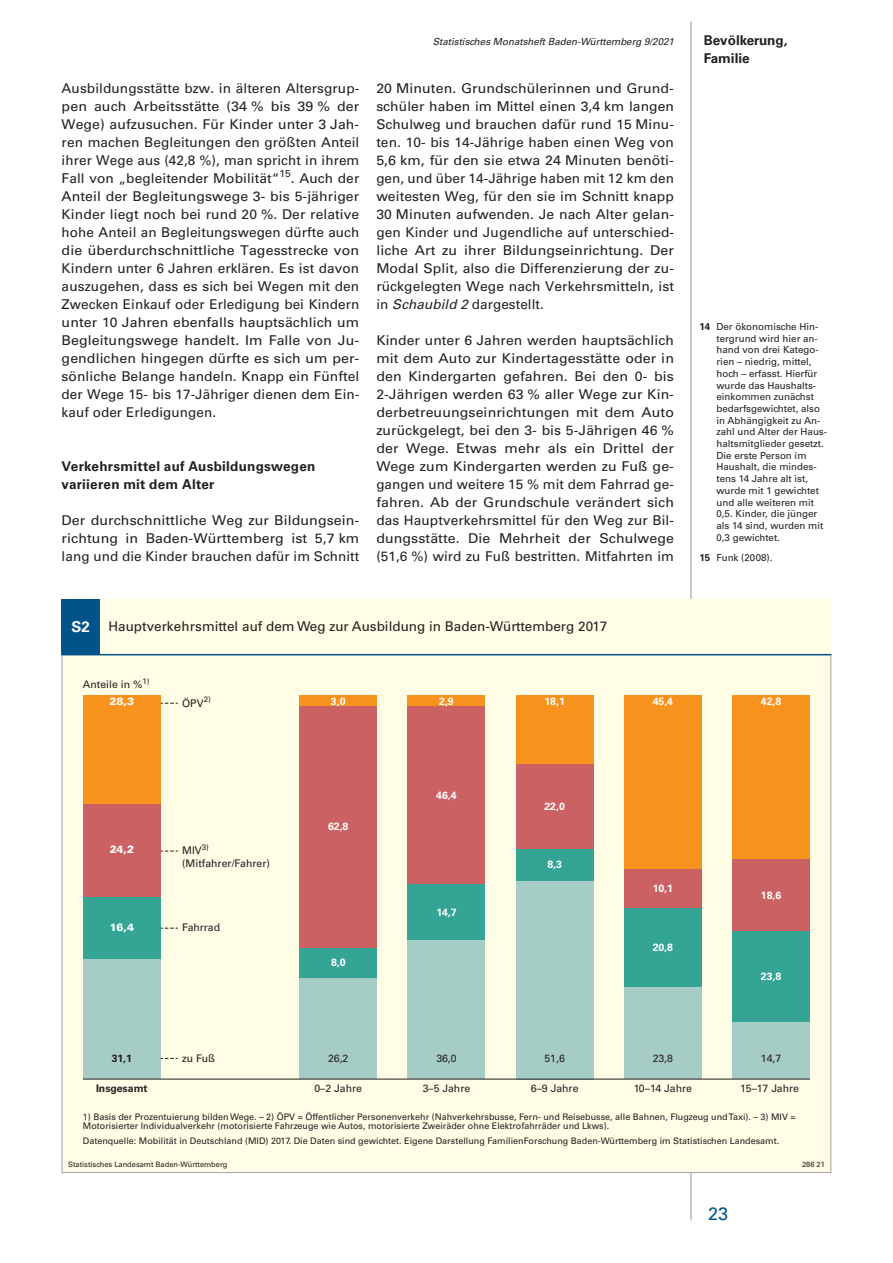
<style>
.page{position:relative;width:893px;height:1263px;background:#fff}
.page>*{position:absolute;margin:0;border:0;box-sizing:border-box;transform-origin:0 0}
.t1{font:18px "Univers";color:#01548a}
.Fließtext{font:13.5px/18px "Univers";letter-spacing:.005em;color:#231f20;text-align:justify}
.Fließtext-2{font:13.5px/18px "Univers";letter-spacing:.005em;color:#231f20;text-align:justify;scale:1.05 1}
.Kapitelzwischenübers{font:700 13.5px/18px "Univers";letter-spacing:.015em;color:#231f20}
.t2{font:10.5px/12.6px "Univers";color:#231f20}
.t3{font:700 10.5px "Univers";letter-spacing:-.005em;color:#fff}
.t4{font:700 10.5px "Univers";color:#231f20}
.t5{font:900 10.5px "Univers";color:#fff}
.t6{font:9.75px/11.7px "Univers";color:#231f20}
.t7{font:italic 9.75px "Univers";color:#231f20}
.t8{font:9px/9px "Univers";color:#231f20}
.t9{font:7.5px "Univers";color:#231f20}
.s1{font-style:italic}
.s2{font-weight:700}
.s3{font-weight:700;font-size:15px;color:#fff}
</style>
<div class="page">
<hr style="left:691px;top:21px;width:1px;height:1199px;background:#939598">
<div style="left:62px;top:599px;width:769px;height:574px;background:#fffde5"></div>
<div style="left:62px;top:599px;width:38px;height:56px;background:#01548a"></div>
<svg style="left:62px;top:655px;width:769px;height:518px"></svg>
<div style="left:83px;top:695px;width:78px;height:109px;background:#f7931d"></div>
<div style="left:299px;top:695px;width:78px;height:11px;background:#f7931d"></div>
<div style="left:408px;top:695px;width:77px;height:11px;background:#f7931d"></div>
<div style="left:516px;top:695px;width:78px;height:69px;background:#f7931d"></div>
<div style="left:624px;top:695px;width:78px;height:174px;background:#f7931d"></div>
<div style="left:732px;top:695px;width:78px;height:164px;background:#f7931d"></div>
<div style="left:83px;top:804px;width:78px;height:93px;background:#cc6163"></div>
<div style="left:299px;top:706px;width:78px;height:242px;background:#cc6163"></div>
<div style="left:408px;top:706px;width:77px;height:178px;background:#cc6163"></div>
<div style="left:516px;top:764px;width:78px;height:85px;background:#cc6163"></div>
<div style="left:624px;top:869px;width:78px;height:39px;background:#cc6163"></div>
<div style="left:732px;top:859px;width:78px;height:72px;background:#cc6163"></div>
<div style="left:83px;top:897px;width:78px;height:63px;background:#34a495"></div>
<div style="left:299px;top:948px;width:78px;height:30px;background:#34a495"></div>
<div style="left:408px;top:884px;width:77px;height:57px;background:#34a495"></div>
<div style="left:516px;top:849px;width:78px;height:32px;background:#34a495"></div>
<div style="left:624px;top:908px;width:78px;height:80px;background:#34a495"></div>
<div style="left:732px;top:931px;width:78px;height:91px;background:#34a495"></div>
<div style="left:83px;top:960px;width:78px;height:119px;background:#a6ccc6"></div>
<div style="left:299px;top:978px;width:78px;height:101px;background:#a6ccc6"></div>
<div style="left:408px;top:941px;width:77px;height:138px;background:#a6ccc6"></div>
<div style="left:516px;top:881px;width:78px;height:198px;background:#a6ccc6"></div>
<div style="left:624px;top:988px;width:78px;height:91px;background:#a6ccc6"></div>
<div style="left:732px;top:1022px;width:78px;height:57px;background:#a6ccc6"></div>
<hr style="left:83px;top:1079px;width:727px;height:1px;background:#231f20">
<hr style="left:62px;top:654px;width:769px;height:1px;background:#01548a">
<svg style="left:161px;top:703px;width:17px;height:1px"></svg>
<svg style="left:161px;top:851px;width:17px;height:1px"></svg>
<svg style="left:161px;top:928px;width:17px;height:1px"></svg>
<svg style="left:161px;top:1058px;width:17px;height:1px"></svg>
<p class="Fließtext" style="left:62px;top:79px;width:299px">Ausbildungsstätte bzw. in älteren Altersgrup&shy;pen auch Arbeitsstätte (34 % bis 39 % der Wege) aufzusuchen. Für Kinder unter 3 Jah&shy;ren machen Begleitungen den größten Anteil ihrer Wege aus (42,8 %), man spricht in ihrem Fall von „begleitender Mobilität“<sup>15</sup>. Auch der Anteil der Begleitungswege 3- bis 5-jähriger Kinder liegt noch bei rund 20 %. Der relative hohe Anteil an Begleitungswegen dürfte auch die überdurchschnittliche Tagesstrecke von Kindern unter 6 Jahren erklären. Es ist davon auszugehen, dass es sich bei Wegen mit den Zwecken Einkauf oder Erledigung bei Kindern unter 10 Jahren ebenfalls hauptsächlich um Begleitungswege handelt. Im Falle von Ju&shy;gendlichen hingegen dürfte es sich um per&shy;sönliche Belange handeln. Knapp ein Fünftel der Wege 15- bis 17-Jähriger dienen dem Ein&shy;kauf oder Erledigungen.</p>
<p class="Kapitelzwischenübers" style="left:62px;top:457px;width:255px">Verkehrsmittel auf Ausbildungswegen variieren mit dem Alter</p>
<p class="Fließtext-2" style="left:62px;top:511px;width:285px">Der durchschnittliche Weg zur Bildungsein&shy;richtung in Baden-Württemberg ist 5,7 km lang und die Kinder brauchen dafür im Schnitt</p>
<p class="t7" style="left:433px;top:35px;width:243px">Statistisches Monatsheft Baden-Württemberg 9/2021</p>
<p class="Kapitelzwischenübers" style="left:704px;top:31px;width:85px">Bevölkerung,<br>Familie</p>
<p class="Fließtext-2" style="left:376px;top:79px;width:285px">20 Minuten. Grundschülerinnen und Grund&shy;schüler haben im Mittel einen 3,4 km langen Schulweg und brauchen dafür rund 15 Minu&shy;ten. 10- bis 14-Jährige haben einen Weg von 5,6 km, für den sie etwa 24 Minuten benöti&shy;gen, und über 14-Jährige haben mit 12 km den weitesten Weg, für den sie im Schnitt knapp 30 Minuten aufwenden. Je nach Alter gelan&shy;gen Kinder und Jugendliche auf unterschied&shy;liche Art zu ihrer Bildungseinrichtung. Der Modal Split, also die Differenzierung der zu&shy;rückgelegten Wege nach Verkehrsmitteln, ist in <span class="s1">Schaubild 2</span> dargestellt.</p>
<p class="Fließtext" style="left:376px;top:331px;width:299px">Kinder unter 6 Jahren werden hauptsächlich mit dem Auto zur Kindertagesstätte oder in den Kindergarten gefahren. Bei den 0- bis 2-Jährigen werden 63 % aller Wege zur Kin&shy;derbetreuungseinrichtungen mit dem Auto zurückgelegt, bei den 3- bis 5-Jährigen 46 % der Wege. Etwas mehr als ein Drittel der Wege zum Kindergarten werden zu Fuß ge&shy;gangen und weitere 15 % mit dem Fahrrad ge&shy;fahren. Ab der Grundschule verändert sich das Hauptverkehrsmittel für den Weg zur Bil&shy;dungsstätte. Die Mehrheit der Schulwege (51,6 %) wird zu Fuß bestritten. Mitfahrten im</p>
<p class="t6" style="left:716px;top:321px;width:112px;text-indent:-17px"><span class="s2">14</span> Der ökonomische Hin&shy;tergrund wird hier an&shy;hand von drei Katego&shy;rien – niedrig, mittel, hoch – erfasst. Hierfür wurde das Haushalts&shy;einkommen zunächst bedarfsgewichtet, also in Abhängigkeit zu An&shy;zahl und Alter der Haus&shy;haltsmitglieder gesetzt.<br>Die erste Person im<br>Haushalt, die mindes&shy;tens 14 Jahre alt ist, wurde mit 1 gewichtet und alle weiteren mit<br>0,5. Kinder, die jünger als 14 sind, wurden mit<br>0,3 gewichtet.</p>
<p class="t6" style="left:699px;top:552px;width:75px"><span class="s2">15</span> Funk (2008).</p>
<p class="Fließtext" style="left:72px;top:617px;width:537px"><span class="s3">S2</span> Hauptverkehrsmittel auf dem Weg zur Ausbildung in Baden-Württemberg 2017</p>
<p class="t2" style="left:83px;top:678px;width:68px">Anteile in %<sup>1)</sup></p>
<p class="t2" style="left:182px;top:697px;width:30px">ÖPV<sup>2)</sup></p>
<p class="t5" style="left:110px;top:694px;width:26px">28,3</p>
<p class="t3" style="left:331px;top:695px;width:16px">3,0</p>
<p class="t3" style="left:439px;top:695px;width:16px">2,9</p>
<p class="t3" style="left:544px;top:695px;width:22px">18,1</p>
<p class="t3" style="left:653px;top:695px;width:22px">45,4</p>
<p class="t3" style="left:761px;top:695px;width:22px">42,8</p>
<p class="t5" style="left:110px;top:843px;width:26px">24,2</p>
<p class="t5" style="left:110px;top:921px;width:26px">16,4</p>
<p class="t2" style="left:182px;top:844px;width:89px">MIV<sup>3) </sup>(Mitfahrer/Fahrer)</p>
<p class="t2" style="left:182px;top:921px;width:40px">Fahrrad</p>
<p class="t4" style="left:112px;top:1052px;width:22px">31,1</p>
<p class="t2" style="left:182px;top:1051px;width:35px">zu Fuß</p>
<p class="t3" style="left:328px;top:820px;width:22px">62,8</p>
<p class="t3" style="left:331px;top:956px;width:16px">8,0</p>
<p class="t2" style="left:328px;top:1051px;width:22px">26,2</p>
<p class="t3" style="left:436px;top:789px;width:22px">46,4</p>
<p class="t3" style="left:436px;top:906px;width:22px">14,7</p>
<p class="t2" style="left:436px;top:1051px;width:22px">36,0</p>
<p class="t3" style="left:544px;top:800px;width:22px">22,0</p>
<p class="t3" style="left:547px;top:858px;width:16px">8,3</p>
<p class="t2" style="left:545px;top:1051px;width:22px">51,6</p>
<p class="t3" style="left:653px;top:882px;width:22px">10,1</p>
<p class="t3" style="left:653px;top:941px;width:22px">20,8</p>
<p class="t2" style="left:653px;top:1051px;width:22px">23,8</p>
<p class="t3" style="left:761px;top:889px;width:22px">18,6</p>
<p class="t3" style="left:761px;top:970px;width:22px">23,8</p>
<p class="t2" style="left:761px;top:1051px;width:22px">14,7</p>
<p class="t4" style="left:96px;top:1082px;width:53px">Insgesamt</p>
<p class="t2" style="left:314px;top:1082px;width:49px">0–2 Jahre</p>
<p class="t2" style="left:423px;top:1082px;width:49px">3–5 Jahre</p>
<p class="t2" style="left:531px;top:1082px;width:49px">6–9 Jahre</p>
<p class="t2" style="left:634px;top:1082px;width:60px">10–14 Jahre</p>
<p class="t2" style="left:740px;top:1082px;width:61px">15–17 Jahre</p>
<p class="t8" style="left:83px;top:1113px;width:714px">1) Basis der Prozentuierung bilden Wege. – 2) ÖPV = Öffentlicher Personenverkehr (Nahverkehrsbusse, Fern- und Reisebusse, alle Bahnen, Flugzeug und Taxi). – 3) MIV =<br>Motorisierter Individualverkehr (motorisierte Fahrzeuge wie Autos, motorisierte Zweiräder ohne Elektrofahrräder und Lkws).</p>
<p class="t8" style="left:83px;top:1137px;width:698px">Datenquelle: Mobilität in Deutschland (MID) 2017. Die Daten sind gewichtet. Eigene Darstellung FamilienForschung Baden-Württemberg im Statistischen Landesamt.</p>
<p class="t9" style="left:68px;top:1159px;width:161px">Statistisches Landesamt Baden-Württemberg</p>
<p class="t9" style="left:802px;top:1159px;width:24px">286 21</p>
<h1 class="t1" style="left:708px;top:1203px;width:22px">23</h1>
</div>
